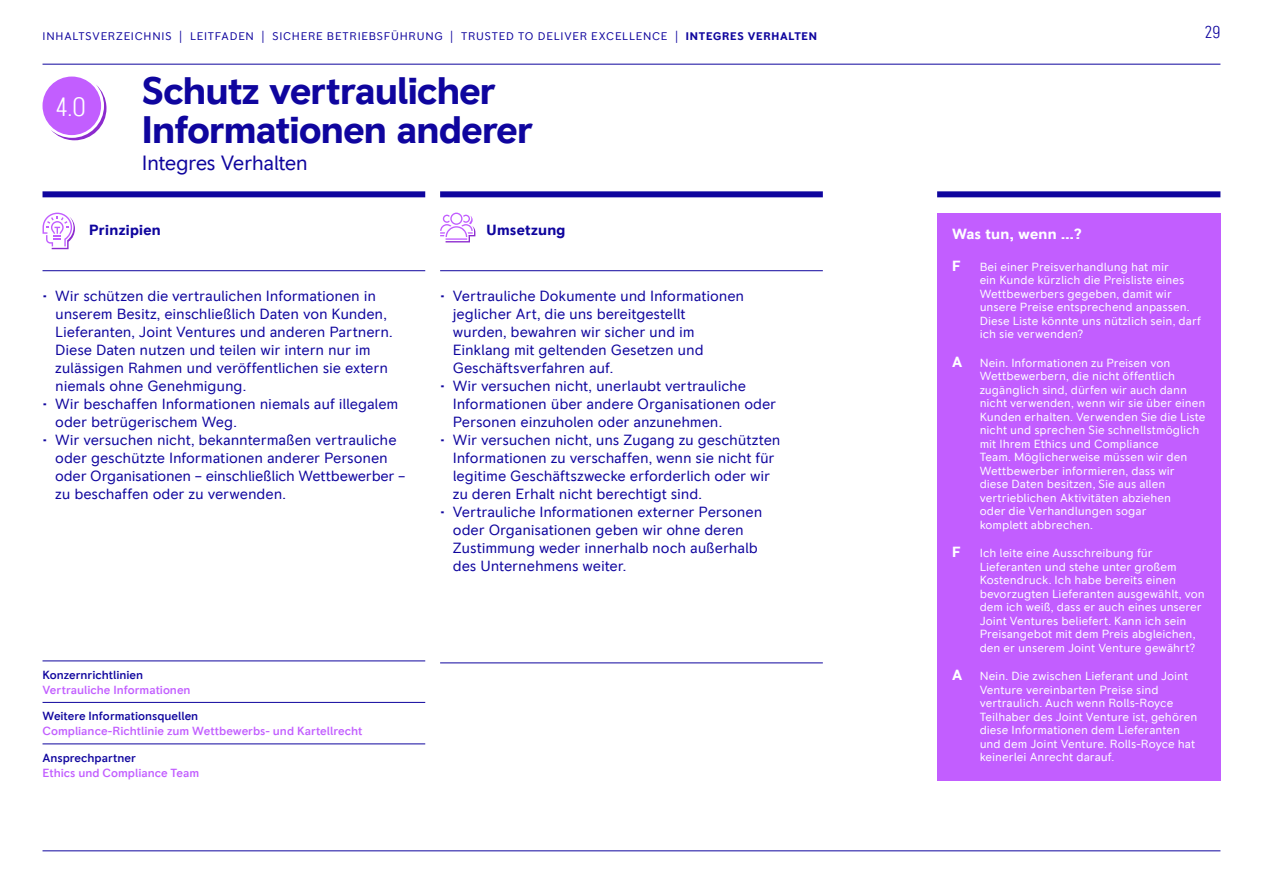
<style>
.page{position:relative;width:1263px;height:893px;background:#fff}
.page>*{position:absolute;margin:0;border:0;box-sizing:border-box;transform-origin:0 0}
.t1{font:700 39px/39px "RR Pioneer";letter-spacing:-.02em;color:#0f059e}
.t2{font:300 condensed 27px "RR Pioneer";color:#fff}
.t3{font:21px "RR Pioneer";letter-spacing:-.03em;color:#0f059e}
.t4{font:300 condensed 17.4px "RR Pioneer";color:#0f059e}
.t5{font:15px/18px "RR Pioneer";letter-spacing:-.01em;color:#0f059e}
.t6{font:700 15px "RR Pioneer";letter-spacing:.02em;color:#0f059e}
.t7{font:700 15px/31.5px "RR Pioneer";letter-spacing:.02em;color:#fff}
.t8{font:12px/13.5px "RR Pioneer";color:#fff}
.t9{font:500 12px "RR Pioneer";letter-spacing:-.005em;color:#c25eff}
.t10{font:500 12px "RR Pioneer";color:#0f059e}
.t11{font:11.25px "RR Pioneer";letter-spacing:.07em;color:#0f059e}
.t12{font:700 11.25px "RR Pioneer";letter-spacing:.06em;color:#0f059e}
.s1{font-weight:300;font-stretch:condensed;font-size:13.5px}
.s2{font-weight:700;font-size:15px}
</style>
<div class="page">
<hr style="left:43px;top:64px;width:1177px;height:1px;background:#0f059e">
<hr style="left:43px;top:850px;width:1177px;height:1px;background:#0f059e">
<div style="left:43px;top:77px;width:58px;height:58px;background:#c25eff;border-radius:50%"></div>
<svg style="left:51px;top:84px;width:55px;height:56px"></svg>
<hr style="left:43px;top:660px;width:382px;height:1px;background:#0f059e">
<hr style="left:43px;top:702px;width:382px;height:1px;background:#0f059e">
<hr style="left:43px;top:743px;width:382px;height:1px;background:#0f059e">
<div style="left:937px;top:213px;width:283px;height:567px;background:#c25eff"></div>
<div style="left:937px;top:191px;width:283px;height:6px;background:#0f059e"></div>
<div style="left:43px;top:191px;width:382px;height:6px;background:#0f059e"></div>
<div style="left:440px;top:191px;width:383px;height:6px;background:#0f059e"></div>
<hr style="left:43px;top:270px;width:382px;height:1px;background:#0f059e">
<hr style="left:440px;top:270px;width:383px;height:1px;background:#0f059e">
<hr style="left:440px;top:662px;width:383px;height:1px;background:#0f059e">
<svg style="left:440px;top:213px;width:35px;height:29px"></svg>
<svg style="left:43px;top:213px;width:32px;height:36px"></svg>
<p class="t11" style="left:43px;top:30px;width:141px">INHALTSVERZEICHNIS <span class="s1">|</span></p>
<p class="t12" style="left:190px;top:29px;width:76px">LEITFADEN <span class="s1">|</span></p>
<p class="t11" style="left:272px;top:30px;width:182px">SICHERE BETRIEBSFÜHRUNG <span class="s1">|</span></p>
<p class="t11" style="left:461px;top:30px;width:218px">TRUSTED TO DELIVER EXCELLENCE <span class="s1">|</span></p>
<p class="t12" style="left:686px;top:29px;width:133px">INTEGRES VERHALTEN</p>
<h3 class="t4" style="left:1205px;top:22px;width:17px">29</h3>
<h2 class="t2" style="left:56px;top:92px;width:31px">4.0</h2>
<h1 class="t1" style="left:142px;top:72px;width:393px">Schutz vertraulicher<br>Informationen anderer</h1>
<h3 class="t3" style="left:142px;top:150px;width:168px">Integres Verhalten</h3>
<p class="t6" style="left:89px;top:221px;width:73px">Prinzipien</p>
<p class="t5" style="left:55px;top:287px;width:339px;text-indent:-13px">• Wir schützen die vertraulichen Informationen in unserem Besitz, einschließlich Daten von Kunden, Lieferanten, Joint Ventures und anderen Partnern.<br>Diese Daten nutzen und teilen wir intern nur im zulässigen Rahmen und veröffentlichen sie extern niemals ohne Genehmigung.</p>
<p class="t5" style="left:55px;top:395px;width:345px;text-indent:-13px">• Wir beschaffen Informationen niemals auf illegalem oder betrügerischem Weg.</p>
<p class="t5" style="left:55px;top:431px;width:352px;text-indent:-13px">• Wir versuchen nicht, bekanntermaßen vertrauliche oder geschützte Informationen anderer Personen oder Organisationen – einschließlich Wettbewerber – zu beschaffen oder zu verwenden.</p>
<p class="t6" style="left:487px;top:221px;width:80px">Umsetzung</p>
<p class="t5" style="left:453px;top:287px;width:293px;text-indent:-13px">• Vertrauliche Dokumente und Informationen jeglicher Art, die uns bereitgestellt<br>wurden, bewahren wir sicher und im Einklang mit geltenden Gesetzen und Geschäftsverfahren auf.</p>
<p class="t5" style="left:453px;top:377px;width:325px;text-indent:-13px">• Wir versuchen nicht, unerlaubt vertrauliche<br>Informationen über andere Organisationen oder<br>Personen einzuholen oder anzunehmen.</p>
<p class="t5" style="left:453px;top:431px;width:329px;text-indent:-13px">• Wir versuchen nicht, uns Zugang zu geschützten Informationen zu verschaffen, wenn sie nicht für legitime Geschäftszwecke erforderlich oder wir zu deren Erhalt nicht berechtigt sind.</p>
<p class="t5" style="left:453px;top:503px;width:311px;text-indent:-13px">• Vertrauliche Informationen externer Personen oder Organisationen geben wir ohne deren Zustimmung weder innerhalb noch außerhalb des Unternehmens weiter.</p>
<p class="t10" style="left:43px;top:668px;width:102px">Konzernrichtlinien</p>
<p class="t9" style="left:43px;top:683px;width:150px">Vertrauliche Informationen</p>
<p class="t10" style="left:43px;top:709px;width:157px">Weitere Informationsquellen</p>
<p class="t9" style="left:43px;top:724px;width:321px">Compliance-Richtlinie zum Wettbewerbs- und Kartellrecht</p>
<p class="t10" style="left:43px;top:751px;width:95px">Ansprechpartner</p>
<p class="t9" style="left:43px;top:766px;width:158px">Ethics und Compliance Team</p>
<p class="t7" style="left:952px;top:219px;width:131px">Was tun, wenn ...?<br>F</p>
<p class="t8" style="left:980px;top:260px;width:223px">Bei einer Preisverhandlung hat mir<br>ein Kunde kürzlich die Preisliste eines Wettbewerbers gegeben, damit wir unsere Preise entsprechend anpassen.<br>Diese Liste könnte uns nützlich sein, darf ich sie verwenden?</p>
<p class="t8" style="left:980px;top:356px;width:227px;text-indent:-28px"><span class="s2">A</span> Nein. Informationen zu Preisen von Wettbewerbern, die nicht öffentlich zugänglich sind, dürfen wir auch dann nicht verwenden, wenn wir sie über einen Kunden erhalten. Verwenden Sie die Liste nicht und sprechen Sie schnellstmöglich mit Ihrem Ethics und Compliance<br>Team. Möglicherweise müssen wir den Wettbewerber informieren, dass wir diese Daten besitzen, Sie aus allen vertrieblichen Aktivitäten abziehen<br>oder die Verhandlungen sogar<br>komplett abbrechen.</p>
<p class="t7" style="left:952px;top:537px;width:10px">F</p>
<p class="t8" style="left:980px;top:546px;width:227px">Ich leite eine Ausschreibung für Lieferanten und stehe unter großem Kostendruck. Ich habe bereits einen bevorzugten Lieferanten ausgewählt, von dem ich weiß, dass er auch eines unserer Joint Ventures beliefert. Kann ich sein Preisangebot mit dem Preis abgleichen, den er unserem Joint Venture gewährt?</p>
<p class="t8" style="left:980px;top:669px;width:219px;text-indent:-28px"><span class="s2">A</span> Nein. Die zwischen Lieferant und Joint Venture vereinbarten Preise sind vertraulich. Auch wenn Rolls-Royce Teilhaber des Joint Venture ist, gehören diese Informationen dem Lieferanten und dem Joint Venture. Rolls-Royce hat keinerlei Anrecht darauf.</p>
</div>
